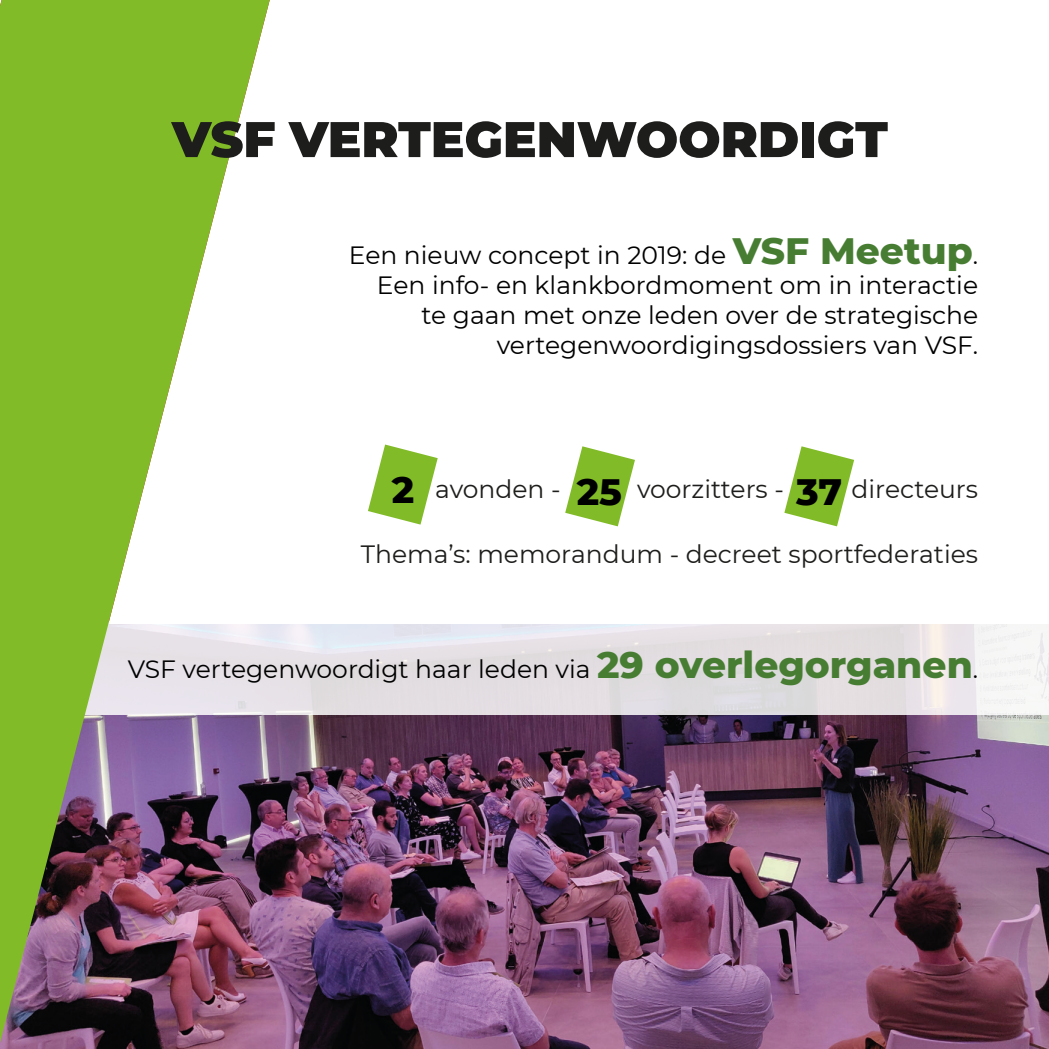
<style>
.page{position:relative;width:1049px;height:1049px;background:#fff}
.page>*{position:absolute;margin:0;border:0;box-sizing:border-box;transform-origin:0 0}
.Titels{font:900 50px "Montserrat";color:#1d1d1b}
.t1{font:800 37.5px "Montserrat";color:#000}
.Broodtekst{font:25px/30px "Montserrat";color:#000;text-align:right}
.Broodtekst-2{font:25px "Montserrat";color:#1d1d1b}
.s1{font-weight:800;font-size:37.5px;color:#477d32}
</style>
<div class="page">
<img style="left:0;top:715px;width:1049px;height:334px">
<svg style="left:270px;top:624px;width:779px;height:91px;fill:#e4dfe2"></svg>
<svg style="left:0;top:0;width:270px;height:1043px;fill:#81bb27"></svg>
<svg style="left:368px;top:444px;width:70px;height:81px"></svg>
<svg style="left:565px;top:446px;width:70px;height:80px"></svg>
<svg style="left:784px;top:446px;width:70px;height:80px"></svg>
<p class="Titels" style="left:172px;top:102px;width:717px">VSF VERTEGENWOORDIGT</p>
<p class="Broodtekst" style="left:349px;top:239px;width:631px">Een nieuw concept in 2019: de <span class="s1">VSF Meetup</span>.<br>Een info- en klankbordmoment om in interactie te gaan met onze leden over de strategische vertegenwoordigingsdossiers van VSF.</p>
<p class="t1" style="left:392px;top:462px;width:24px">2</p>
<p class="t1" style="left:577px;top:464px;width:47px">25</p>
<p class="t1" style="left:796px;top:464px;width:48px">37</p>
<p class="Broodtekst-2" style="left:435px;top:471px;width:127px">avonden -</p>
<p class="Broodtekst-2" style="left:637px;top:471px;width:148px">voorzitters -</p>
<p class="Broodtekst-2" style="left:852px;top:471px;width:128px">directeurs</p>
<p class="Broodtekst-2" style="left:361px;top:537px;width:619px">Thema’s: memorandum - decreet sportfederaties</p>
<p class="Broodtekst" style="left:128px;top:653px;width:852px">VSF vertegenwoordigt haar leden via <span class="s1">29 overlegorganen</span>.</p>
</div>
